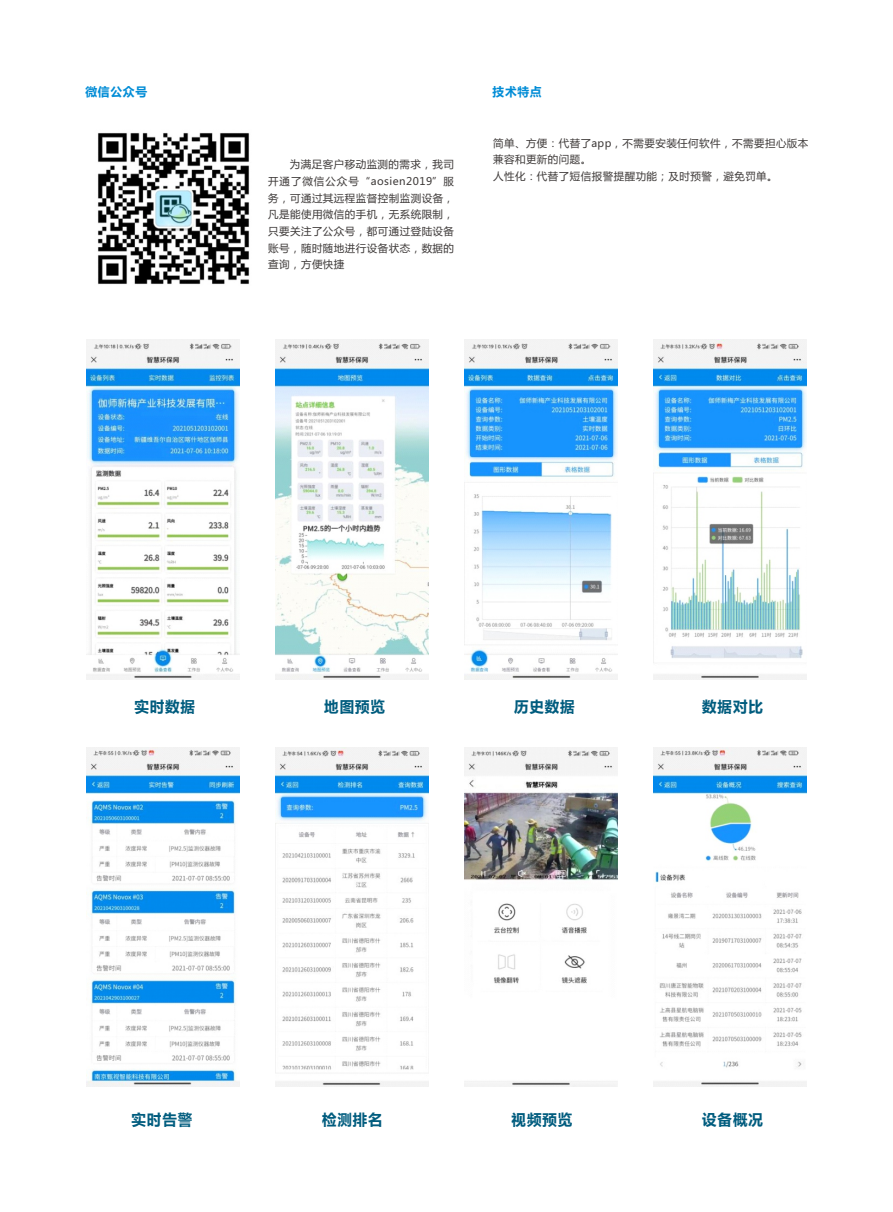
<style>
.page{position:relative;width:893px;height:1212px;background:#fff}
.page>*{position:absolute;margin:0;border:0;box-sizing:border-box;transform-origin:0 0}
.t1{font:700 15px "Microsoft Ya Hei";letter-spacing:.06em;color:#005c7e}
.t2{font:700 12px "Microsoft Ya Hei";letter-spacing:.06em;color:#008cd6}
.t3{font:10.5px/16.6px "Microsoft Ya Hei";letter-spacing:.045em;color:#3e3a39;text-align:justify}
</style>
<div class="page">
<img style="left:97px;top:132px;width:153px;height:153px">
<img style="left:86px;top:340px;width:153px;height:339px">
<img style="left:275px;top:340px;width:153px;height:339px">
<img style="left:465px;top:340px;width:153px;height:339px">
<img style="left:654px;top:340px;width:153px;height:339px">
<img style="left:86px;top:747px;width:153px;height:340px">
<img style="left:275px;top:747px;width:153px;height:340px">
<img style="left:465px;top:747px;width:153px;height:340px">
<img style="left:654px;top:747px;width:153px;height:340px">
<p class="t2" style="left:85px;top:86px;width:63px">微信公众号</p>
<p class="t3" style="left:268px;top:157px;width:187px;text-indent:22px">为满足客户移动监测的需求，我司开通了微信公众号“aosien2019”服务，可通过其远程监督控制监测设备，凡是能使用微信的手机，无系统限制，只要关注了公众号，都可通过登陆设备账号，随时随地进行设备状态，数据的查询，方便快捷</p>
<p class="t2" style="left:492px;top:86px;width:51px">技术特点</p>
<p class="t3" style="left:493px;top:135px;width:317px;text-align:left">简单、方便：代替了app，不需要安装任何软件，不需要担心版本兼容和更新的问题。<br>人性化：代替了短信报警提醒功能；及时预警，避免罚单。</p>
<h1 class="t1" style="left:134px;top:700px;width:62px">实时数据</h1>
<h1 class="t1" style="left:324px;top:700px;width:62px">地图预览</h1>
<h1 class="t1" style="left:514px;top:700px;width:62px">历史数据</h1>
<h1 class="t1" style="left:702px;top:700px;width:62px">数据对比</h1>
<h1 class="t1" style="left:132px;top:1113px;width:62px">实时告警</h1>
<h1 class="t1" style="left:322px;top:1113px;width:62px">检测排名</h1>
<h1 class="t1" style="left:512px;top:1113px;width:62px">视频预览</h1>
<h1 class="t1" style="left:702px;top:1113px;width:62px">设备概况</h1>
</div>
